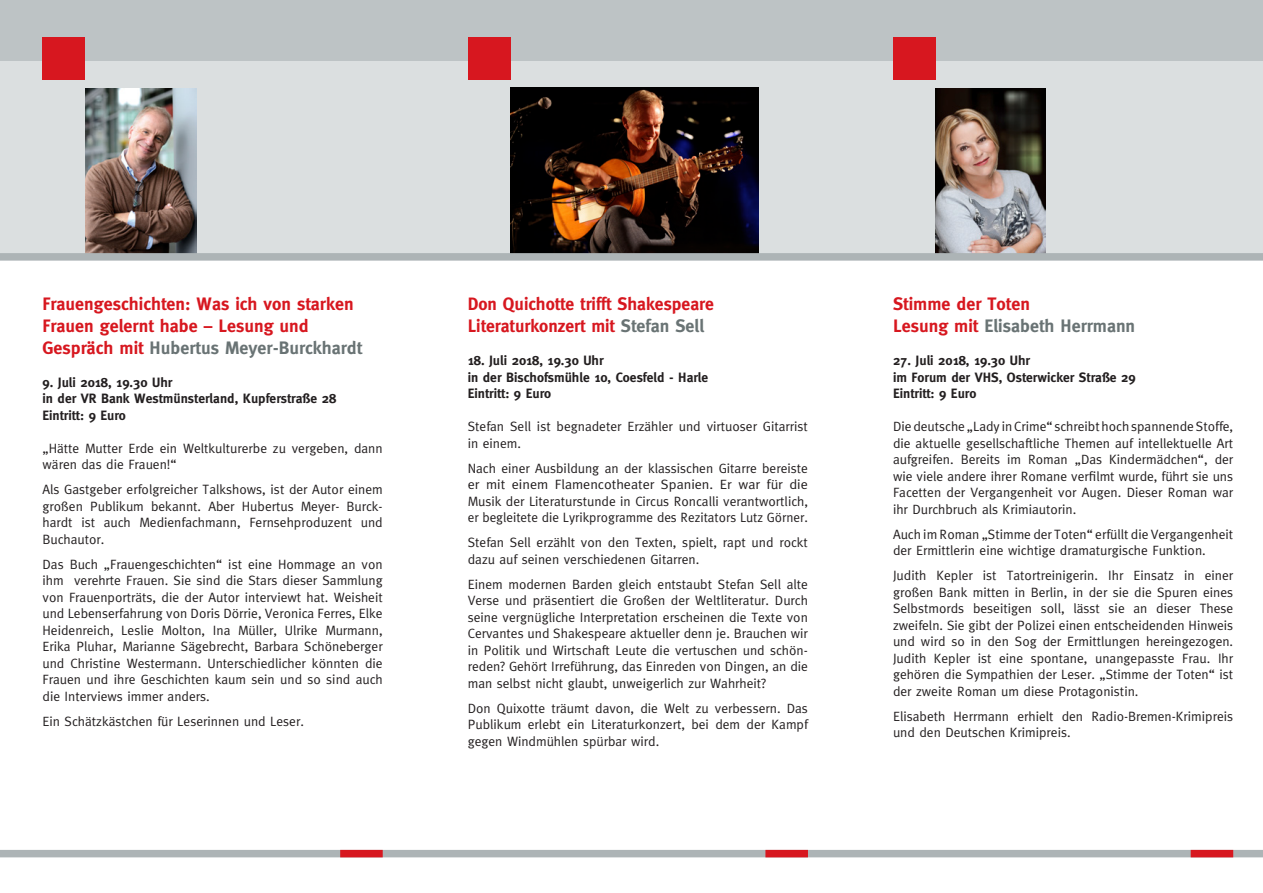
<style>
.page{position:relative;width:1263px;height:893px;background:#fff}
.page>*{position:absolute;margin:0;border:0;box-sizing:border-box;transform-origin:0 0}
.t1{font:700 18px/21.6px "Meta";color:#d7171f}
.t2{font:700 18px "Meta";color:#697374}
.t3{font:13.5px/16.5px "Meta";color:#231f20;text-align:justify}
.t4{font:700 13.5px "Meta";color:#231f20}
.s1{color:#697374}
.s2{color:#d7171f}
</style>
<div class="page">
<div style="left:0;top:0;width:1263px;height:62px;background:#bdc3c5"></div>
<div style="left:0;top:61px;width:1263px;height:196px;background:#dbdfe0"></div>
<div style="left:0;top:850px;width:1263px;height:7px;background:#adb4b6"></div>
<div style="left:340px;top:850px;width:43px;height:7px;background:#d7171f"></div>
<div style="left:1191px;top:850px;width:42px;height:7px;background:#d7171f"></div>
<div style="left:765px;top:850px;width:43px;height:7px;background:#d7171f"></div>
<img style="left:85px;top:89px;width:112px;height:164px">
<div style="left:43px;top:38px;width:42px;height:42px;background:#d7171f"></div>
<div style="left:468px;top:38px;width:42px;height:42px;background:#d7171f"></div>
<div style="left:893px;top:38px;width:42px;height:42px;background:#d7171f"></div>
<img style="left:510px;top:88px;width:248px;height:165px">
<img style="left:935px;top:89px;width:110px;height:164px">
<div style="left:0;top:253px;width:1263px;height:8px;background:#adb4b6"></div>
<p class="t1" style="left:43px;top:293px;width:321px">Frauengeschichten: Was ich von starken<br>Frauen gelernt habe – Lesung und<br>Gespräch mit <span class="s1">Hubertus Meyer-Burckhardt</span></p>
<p class="t4" style="left:43px;top:374px;width:131px">9. Juli 2018, 19.30 Uhr</p>
<p class="t4" style="left:43px;top:391px;width:295px">in der VR Bank Westmünsterland, Kupferstraße 28</p>
<p class="t4" style="left:43px;top:407px;width:85px">Eintritt: 9 Euro</p>
<p class="t3" style="left:43px;top:440px;width:342px">„Hätte Mutter Erde ein Weltkulturerbe zu vergeben, dann wären das die Frauen!“</p>
<p class="t3" style="left:43px;top:481px;width:342px">Als Gastgeber erfolgreicher Talkshows, ist der Autor einem großen Publikum bekannt. Aber Hubertus Meyer- Burck&shy;hardt ist auch Medienfachmann, Fernsehproduzent und Buchautor.</p>
<p class="t3" style="left:43px;top:556px;width:342px">Das Buch „Frauengeschichten“ ist eine Hommage an von ihm verehrte Frauen. Sie sind die Stars dieser Sammlung von Frauenporträts, die der Autor interviewt hat. Weisheit und Lebenserfahrung von Doris Dörrie, Veronica Ferres, Elke Heidenreich, Leslie Molton, Ina Müller, Ulrike Murmann, Erika Pluhar, Marianne Sägebrecht, Barbara Schöneberger und Christine Westermann. Unterschiedlicher könnten die Frauen und ihre Geschichten kaum sein und so sind auch die Interviews immer anders.</p>
<p class="t3" style="left:43px;top:713px;width:263px">Ein Schätzkästchen für Leserinnen und Leser.</p>
<p class="t1" style="left:468px;top:293px;width:248px">Don Quichotte trifft Shakespeare</p>
<p class="t1" style="left:468px;top:315px;width:238px">Literaturkonzert mit <span class="s1">Stefan Sell</span></p>
<p class="t4" style="left:468px;top:353px;width:137px">18. Juli 2018, 19.30 Uhr</p>
<p class="t4" style="left:468px;top:369px;width:242px">in der Bischofsmühle 10, Coesfeld - Harle</p>
<p class="t4" style="left:468px;top:386px;width:85px">Eintritt: 9 Euro</p>
<p class="t3" style="left:468px;top:418px;width:342px">Stefan Sell ist begnadeter Erzähler und virtuoser Gitarrist in einem.</p>
<p class="t3" style="left:468px;top:459px;width:342px">Nach einer Ausbildung an der klassischen Gitarre bereiste er mit einem Flamencotheater Spanien. Er war für die Musik der Literaturstunde in Circus Roncalli verantwortlich, er begleitete die Lyrikprogramme des Rezitators Lutz Görner.</p>
<p class="t3" style="left:468px;top:534px;width:342px">Stefan Sell erzählt von den Texten, spielt, rapt und rockt dazu auf seinen verschiedenen Gitarren.</p>
<p class="t3" style="left:468px;top:575px;width:342px">Einem modernen Barden gleich entstaubt Stefan Sell alte Verse und präsentiert die Großen der Weltliteratur. Durch seine vergnügliche Interpretation erscheinen die Texte von Cervantes und Shakespeare aktueller denn je. Brauchen wir in Politik und Wirtschaft Leute die vertuschen und schön&shy;reden? Gehört Irreführung, das Einreden von Dingen, an die man selbst nicht glaubt, unweigerlich zur Wahrheit?</p>
<p class="t3" style="left:468px;top:699px;width:342px">Don Quixotte träumt davon, die Welt zu verbessern. Das Publikum erlebt ein Literaturkonzert, bei dem der Kampf gegen Windmühlen spürbar wird.</p>
<p class="t1" style="left:893px;top:293px;width:138px">Stimme der Toten</p>
<p class="t2" style="left:893px;top:315px;width:244px"><span class="s2">Lesung mit</span> Elisabeth Herrmann</p>
<p class="t4" style="left:893px;top:353px;width:139px">27. Juli 2018, 19.30 Uhr</p>
<p class="t4" style="left:893px;top:369px;width:244px">im Forum der VHS, Osterwicker Straße 29</p>
<p class="t4" style="left:893px;top:386px;width:85px">Eintritt: 9 Euro</p>
<p class="t3" style="left:893px;top:418px;width:342px">Die deutsche „Lady in Crime“ schreibt hoch spannende Stoffe, die aktuelle gesellschaftliche Themen auf intellektuelle Art aufgreifen. Bereits im Roman „Das Kindermädchen“, der wie viele andere ihrer Romane verfilmt wurde, führt sie uns Facetten der Vergangenheit vor Augen. Dieser Roman war ihr Durchbruch als Krimiautorin.</p>
<p class="t3" style="left:893px;top:525px;width:342px">Auch im Roman „Stimme der Toten“ erfüllt die Vergangenheit der Ermittlerin eine wichtige dramaturgische Funktion.</p>
<p class="t3" style="left:893px;top:567px;width:342px">Judith Kepler ist Tatortreinigerin. Ihr Einsatz in einer großen Bank mitten in Berlin, in der sie die Spuren eines Selbstmords beseitigen soll, lässt sie an dieser These zweifeln. Sie gibt der Polizei einen entscheidenden Hinweis und wird so in den Sog der Ermittlungen hereingezogen.<br>Judith Kepler ist eine spontane, unangepasste Frau. Ihr gehören die Sympathien der Leser. „Stimme der Toten“ ist der zweite Roman um diese Protagonistin.</p>
<p class="t3" style="left:893px;top:707px;width:342px">Elisabeth Herrmann erhielt den Radio-Bremen-Krimipreis und den Deutschen Krimipreis.</p>
</div>
